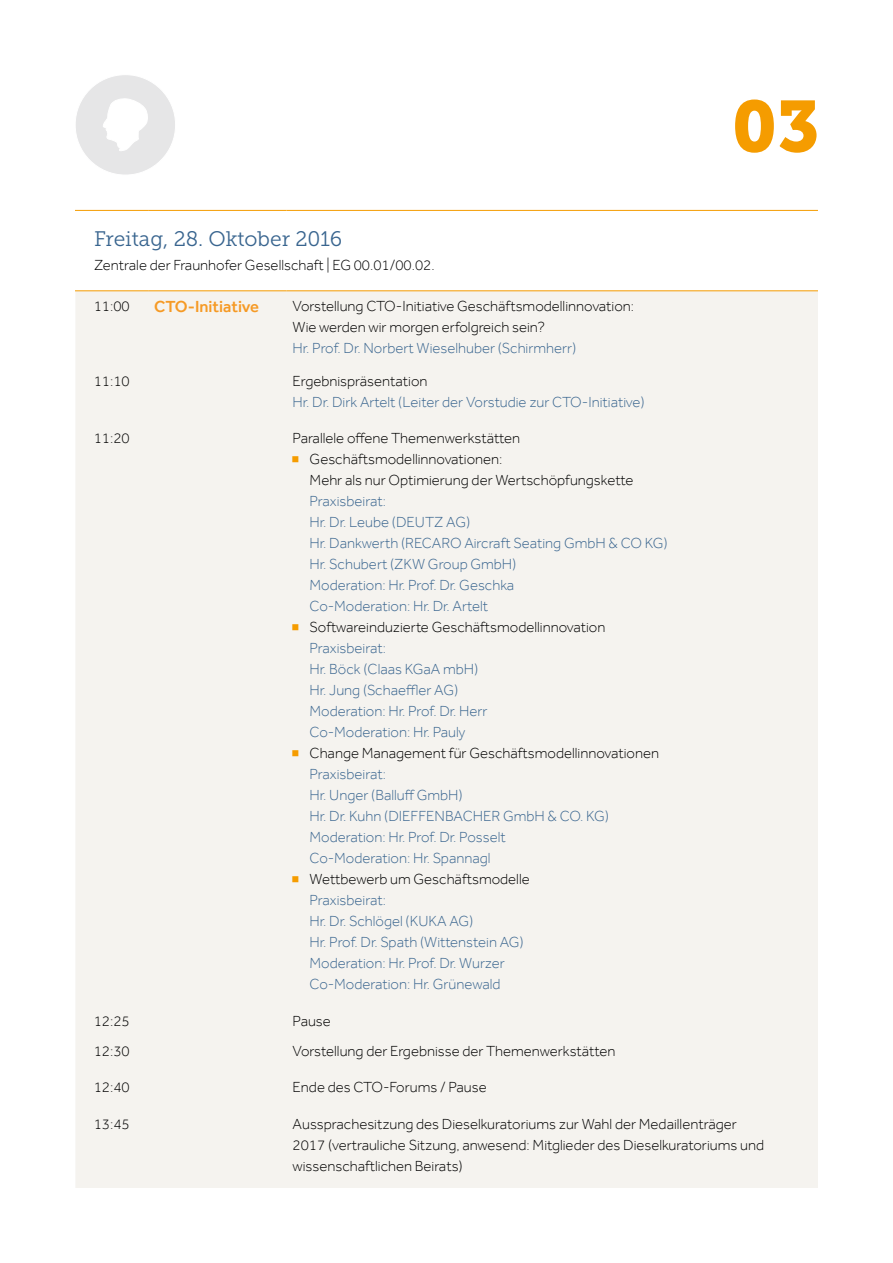
<style>
.page{position:relative;width:893px;height:1263px;background:#fff}
.page>*{position:absolute;margin:0;border:0;box-sizing:border-box;transform-origin:0 0}
.t1{font:72px "Museo Slab 900";color:#f59c00}
.t2{font:21px "Museo Slab 300";color:#39658f}
.t3{font:500 16.5px "Effra";color:#f59a25}
.t4{font:300 15px/21px "Effra";color:#000}
.t5{font:300 15px/21px "Effra";color:#39658f}
</style>
<div class="page">
<svg style="left:76px;top:75px;width:99px;height:100px"></svg>
<div style="left:75px;top:291px;width:743px;height:897px;background:#f5f3ef"></div>
<hr style="left:75px;top:290px;width:73px;height:1px;background:#f59c00">
<hr style="left:148px;top:290px;width:139px;height:1px;background:#f59c00">
<hr style="left:287px;top:290px;width:531px;height:1px;background:#f59c00">
<hr style="left:75px;top:210px;width:73px;height:1px;background:#f59c00">
<hr style="left:148px;top:210px;width:139px;height:1px;background:#f59c00">
<hr style="left:287px;top:210px;width:531px;height:1px;background:#f59c00">
<svg style="left:293px;top:456px;width:6px;height:6px"></svg>
<svg style="left:293px;top:624px;width:6px;height:6px"></svg>
<svg style="left:293px;top:750px;width:6px;height:6px"></svg>
<svg style="left:293px;top:876px;width:6px;height:6px"></svg>
<h1 class="t1" style="left:732px;top:85px;width:89px">03</h1>
<h2 class="t2" style="left:94px;top:228px;width:250px">Freitag, 28. Oktober 2016</h2>
<p class="t4" style="left:94px;top:255px;width:342px">Zentrale der Fraunhofer Gesellschaft | EG 00.01/00.02.</p>
<p class="t4" style="left:94px;top:296px;width:37px">11:00</p>
<p class="t3" style="left:154px;top:297px;width:107px">CTO-Initiative</p>
<p class="t4" style="left:293px;top:296px;width:343px">Vorstellung CTO-Initiative Geschäftsmodellinnovation:<br>Wie werden wir morgen erfolgreich sein?</p>
<p class="t5" style="left:293px;top:338px;width:285px">Hr. Prof. Dr. Norbert Wieselhuber (Schirmherr)</p>
<p class="t4" style="left:94px;top:371px;width:37px">11:10</p>
<p class="t4" style="left:293px;top:371px;width:136px">Ergebnispräsentation</p>
<p class="t5" style="left:293px;top:392px;width:353px">Hr. Dr. Dirk Artelt (Leiter der Vorstudie zur CTO-Initiative)</p>
<p class="t4" style="left:94px;top:428px;width:37px">11:20</p>
<p class="t4" style="left:310px;top:428px;width:325px;text-indent:-17px">Parallele offene Themenwerkstätten<br>Geschäftsmodellinnovationen:<br>Mehr als nur Optimierung der Wertschöpfungskette</p>
<p class="t5" style="left:310px;top:491px;width:359px">Praxisbeirat:<br>Hr. Dr. Leube (DEUTZ AG)<br>Hr. Dankwerth (RECARO Aircraft Seating GmbH &amp; CO KG)<br>Hr. Schubert (ZKW Group GmbH)<br>Moderation: Hr. Prof. Dr. Geschka<br>Co-Moderation: Hr. Dr. Artelt</p>
<p class="t4" style="left:310px;top:617px;width:297px">Softwareinduzierte Geschäftsmodellinnovation</p>
<p class="t5" style="left:310px;top:638px;width:180px">Praxisbeirat:<br>Hr. Böck (Claas KGaA mbH)<br>Hr. Jung (Schaeffler AG)<br>Moderation: Hr. Prof. Dr. Herr<br>Co-Moderation: Hr. Pauly</p>
<p class="t4" style="left:310px;top:743px;width:351px">Change Management für Geschäftsmodellinnovationen</p>
<p class="t5" style="left:310px;top:764px;width:301px">Praxisbeirat:<br>Hr. Unger (Balluff GmbH)<br>Hr. Dr. Kuhn (DIEFFENBACHER GmbH &amp; CO. KG)<br>Moderation: Hr. Prof. Dr. Posselt<br>Co-Moderation: Hr. Spannagl</p>
<p class="t4" style="left:310px;top:869px;width:222px">Wettbewerb um Geschäftsmodelle</p>
<p class="t5" style="left:310px;top:890px;width:216px">Praxisbeirat:<br>Hr. Dr. Schlögel (KUKA AG)<br>Hr. Prof. Dr. Spath (Wittenstein AG)<br>Moderation: Hr. Prof. Dr. Wurzer<br>Co-Moderation: Hr. Grünewald</p>
<p class="t4" style="left:94px;top:1010px;width:37px">12:25</p>
<p class="t4" style="left:293px;top:1010px;width:40px">Pause</p>
<p class="t4" style="left:94px;top:1040px;width:37px">12:30</p>
<p class="t4" style="left:293px;top:1040px;width:324px">Vorstellung der Ergebnisse der Themenwerkstätten</p>
<p class="t4" style="left:94px;top:1076px;width:37px">12:40</p>
<p class="t4" style="left:293px;top:1076px;width:196px">Ende des CTO-Forums / Pause</p>
<p class="t4" style="left:94px;top:1113px;width:37px">13:45</p>
<p class="t4" style="left:293px;top:1113px;width:473px">Aussprachesitzung des Dieselkuratoriums zur Wahl der Medaillenträger<br>2017 (vertrauliche Sitzung, anwesend: Mitglieder des Dieselkuratoriums und wissenschaftlichen Beirats)</p>
</div>
